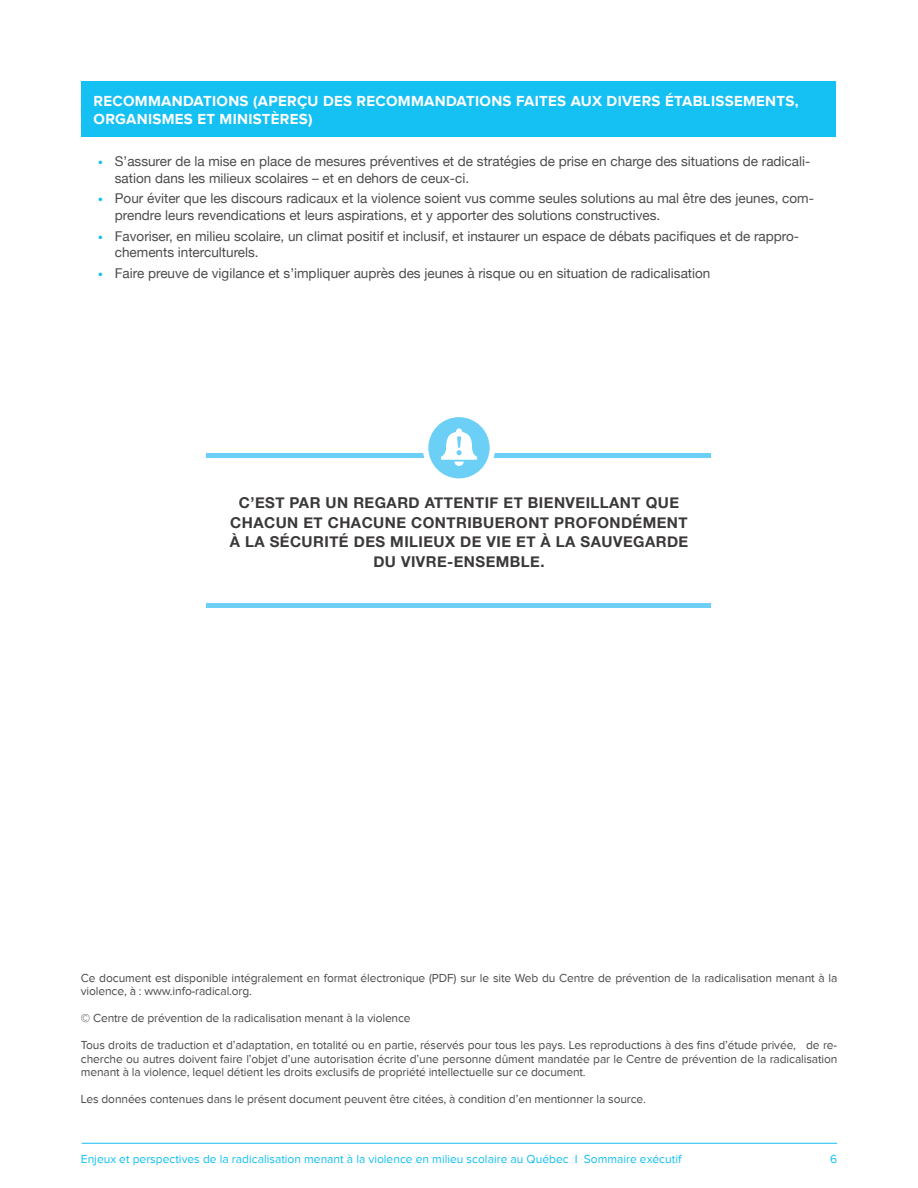
<style>
.page{position:relative;width:918px;height:1188px;background:#fff}
.page>*{position:absolute;margin:0;border:0;box-sizing:border-box;transform-origin:0 0}
.TEXTE{font:700 15px/19.5px "Helvetica Neue";letter-spacing:.03em;color:#3b383a;text-align:center}
.TITRE{font:700 15px/18px "Proxima Nova";letter-spacing:.02em;color:#fff}
.TEXTE-2{font:13.5px/16.5px "Helvetica Neue";color:#4b4c4d}
.t1{font:12px/13.5px "Proxima Nova";letter-spacing:-.01em;color:#4b4c4d}
.t2{font:12px "Proxima Nova";color:#15c0f2}
.s1{font-family:"Proxima Nova";font-weight:700;font-size:15px;color:#15c0f2}
</style>
<div class="page">
<hr style="left:82px;top:1143px;width:755px;height:1px;background:#15c0f2">
<div style="left:81px;top:81px;width:755px;height:55px;background:#15c0f2"></div>
<hr style="left:207px;top:453px;width:504px;height:4px;background:#6bcff6">
<hr style="left:207px;top:603px;width:504px;height:4px;background:#6bcff6">
<div style="left:423px;top:413px;width:72px;height:72px;background:#fff;border-radius:50%"></div>
<svg style="left:428px;top:417px;width:62px;height:61px"></svg>
<p class="TITRE" style="left:94px;top:91px;width:706px">RECOMMANDATIONS (APERÇU DES RECOMMANDATIONS FAITES AUX DIVERS ÉTABLISSEMENTS,<br>ORGANISMES ET MINISTÈRES)</p>
<p class="TEXTE-2" style="left:115px;top:154px;width:697px;text-indent:-17px"><span class="s1">•</span> S’assurer de la mise en place de mesures préventives et de stratégies de prise en charge des situations de radicali&shy;sation dans les milieux scolaires – et en dehors de ceux-ci.</p>
<p class="TEXTE-2" style="left:115px;top:191px;width:701px;text-indent:-17px"><span class="s1">•</span> Pour éviter que les discours radicaux et la violence soient vus comme seules solutions au mal être des jeunes, com&shy;prendre leurs revendications et leurs aspirations, et y apporter des solutions constructives.</p>
<p class="TEXTE-2" style="left:115px;top:228px;width:686px;text-indent:-17px"><span class="s1">•</span> Favoriser, en milieu scolaire, un climat positif et inclusif, et instaurer un espace de débats pacifiques et de rappro&shy;chements interculturels.</p>
<p class="TEXTE-2" style="left:98px;top:266px;width:614px"><span class="s1">•</span> Faire preuve de vigilance et s’impliquer auprès des jeunes à risque ou en situation de radicalisation</p>
<p class="TEXTE" style="left:230px;top:493px;width:460px">C’EST PAR UN REGARD ATTENTIF ET BIENVEILLANT QUE CHACUN ET CHACUNE CONTRIBUERONT PROFONDÉMENT À LA SÉCURITÉ DES MILIEUX DE VIE ET À LA SAUVEGARDE DU VIVRE-ENSEMBLE.</p>
<p class="t1" style="left:81px;top:971px;width:758px">Ce document est disponible intégralement en format électronique (PDF) sur le site Web du Centre de prévention de la radicalisation menant à la violence, à : www.info-radical.org.</p>
<p class="t1" style="left:81px;top:1012px;width:331px">© Centre de prévention de la radicalisation menant à la violence</p>
<p class="t1" style="left:81px;top:1039px;width:758px;text-align:justify">Tous droits de traduction et d’adaptation, en totalité ou en partie, réservés pour tous les pays. Les reproductions à des fins d’étude privée, de re&shy;cherche ou autres doivent faire l’objet d’une autorisation écrite d’une personne dûment mandatée par le Centre de prévention de la radicalisation menant à la violence, lequel détient les droits exclusifs de propriété intellectuelle sur ce document.</p>
<p class="t1" style="left:81px;top:1093px;width:567px">Les données contenues dans le présent document peuvent être citées, à condition d’en mentionner la source.</p>
<p class="t2" style="left:81px;top:1152px;width:602px">Enjeux et perspectives de la radicalisation menant à la violence en milieu scolaire au Québec I Sommaire exécutif</p>
<p class="t2" style="left:830px;top:1152px;width:9px">6</p>
</div>
